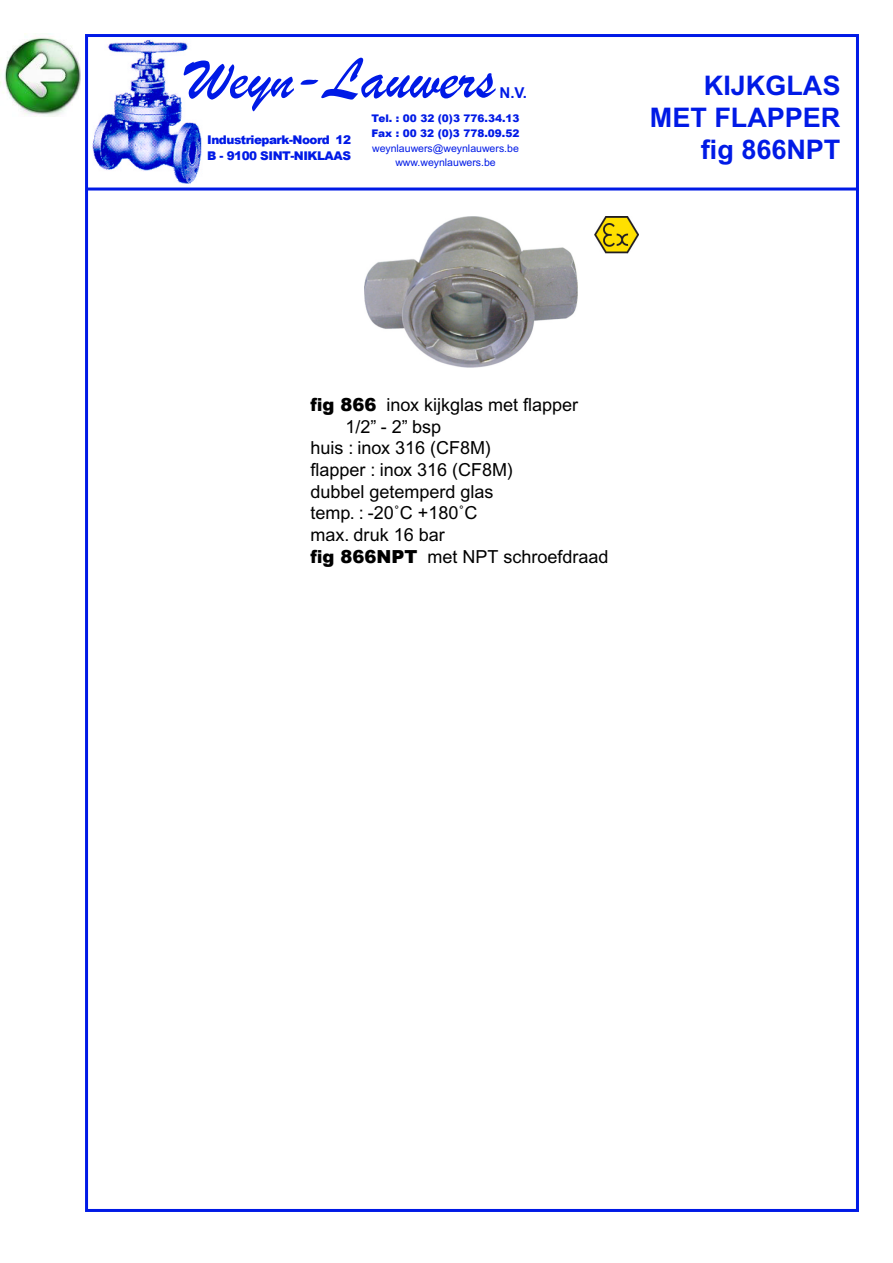
<style>
.page{position:relative;width:893px;height:1263px;background:#fff}
.page>*{position:absolute;margin:0;border:0;box-sizing:border-box;transform-origin:0 0}
.t1{font:61.5px "Brush Script";color:#001ae6}
.t2{font:700 27px/32.4px "Arial";color:#001ae6;text-align:right}
.t3{font:18px "Arial";color:#000}
.t4{font:700 15px "Arial";color:#001ae6}
.t5{font:900 12px/16.5px "Arial";letter-spacing:-.04em;color:#001ae6}
.t6{font:900 10.5px/15px "Arial";color:#001ae6;text-align:justify}
.t7{font:10.5px "Arial";letter-spacing:.005em;color:#001ae6}
.s1{font-weight:400}
.s2{font-weight:900}
</style>
<div class="page">
<img style="left:0;top:33px;width:81px;height:84px">
<img style="left:594px;top:216px;width:44px;height:37px">
<img style="left:364px;top:216px;width:213px;height:152px">
<img style="left:89px;top:39px;width:117px;height:149px">
<hr style="left:88px;top:188px;width:771px;height:2px;background:#001ae6">
<p class="t1" style="left:186px;top:41px;width:310px">Weyn-Lauwers</p>
<p class="t4" style="left:499px;top:84px;width:29px">N.V.</p>
<p class="t5" style="left:207px;top:131px;width:145px">Industriepark-Noord 12<br>B - 9100 SINT-NIKLAAS</p>
<p class="t6" style="left:371px;top:111px;width:150px">Tel. : 00 32 (0)3 776.34.13<br>Fax : 00 32 (0)3 778.09.52 <span class="s1">weynlauwers@weynlauwers.be</span></p>
<p class="t7" style="left:395px;top:156px;width:102px">www.weynlauwers.be</p>
<p class="t2" style="left:650px;top:69px;width:192px">KIJKGLAS<br>MET FLAPPER fig 866NPT</p>
<p class="t3" style="left:310px;top:394px;width:269px"><span class="s2">fig 866</span> inox kijkglas met flapper</p>
<p class="t3" style="left:346px;top:416px;width:97px">1/2” - 2” bsp</p>
<p class="t3" style="left:310px;top:438px;width:182px">huis : inox 316 (CF8M)</p>
<p class="t3" style="left:310px;top:459px;width:204px">flapper : inox 316 (CF8M)</p>
<p class="t3" style="left:310px;top:481px;width:184px">dubbel getemperd glas</p>
<p class="t3" style="left:310px;top:502px;width:168px">temp. : -20˚C +180˚C</p>
<p class="t3" style="left:310px;top:524px;width:136px">max. druk 16 bar</p>
<p class="t3" style="left:310px;top:546px;width:299px"><span class="s2">fig 866NPT</span> met NPT schroefdraad</p>
</div>
